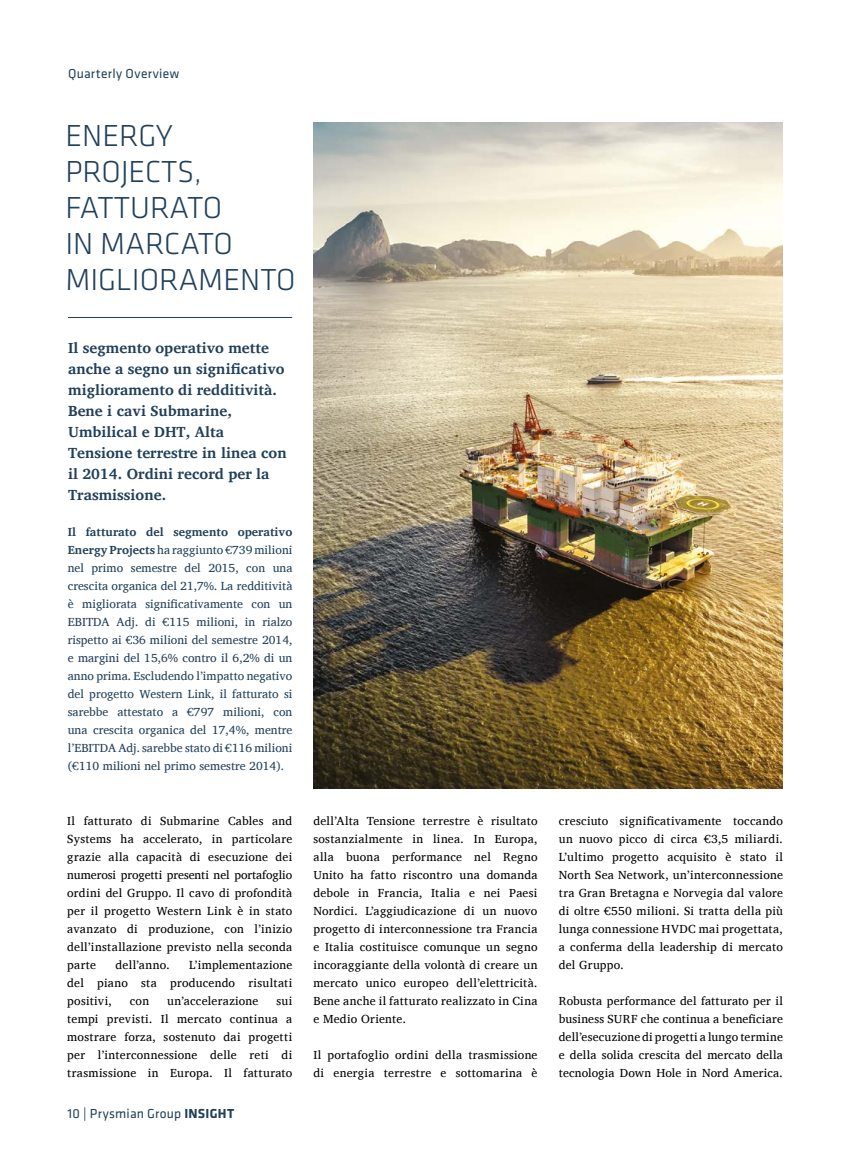
<style>
.page{position:relative;width:851px;height:1170px;background:#fff}
.page>*{position:absolute;margin:0;border:0;box-sizing:border-box;transform-origin:0 0}
.t1{font:300 31.5px/36px "Klavika";color:#21405b}
.t2{font:700 15px/21px "Charis SIL";color:#21405b}
.t3{font:13.5px "Klavika";letter-spacing:.02em;color:#21405b}
.t4{font:12px/18px "Charis SIL";letter-spacing:.025em;color:#000;text-align:justify}
.t5{font:12px/18px "Charis SIL";color:#21405b;text-align:justify}
.s1{font-weight:700}
</style>
<div class="page">
<img style="left:313px;top:122px;width:469px;height:666px">
<hr style="left:68px;top:317px;width:224px;height:1px;background:#21405b">
<p class="t3" style="left:68px;top:65px;width:112px">Quarterly Overview</p>
<h1 class="t1" style="left:65px;top:117px;width:231px">ENERGY<br>PROJECTS,<br>FATTURATO<br>IN MARCATO<br>MIGLIORAMENTO</h1>
<p class="t2" style="left:68px;top:337px;width:220px">Il segmento operativo mette anche a segno un significativo miglioramento di redditività.<br>Bene i cavi Submarine,<br>Umbilical e DHT, Alta<br>Tensione terrestre in linea con il 2014. Ordini record per la<br>Trasmissione.</p>
<p class="t5" style="left:68px;top:523px;width:226px"><span class="s1">Il fatturato del segmento operativo Energy Projects</span> ha raggiunto €739 milioni nel primo semestre del 2015, con una crescita organica del 21,7%. La redditività è migliorata significativamente con un EBITDA Adj. di €115 milioni, in rialzo rispetto ai €36 milioni del semestre 2014, e margini del 15,6% contro il 6,2% di un anno prima. Escludendo l’impatto negativo del progetto Western Link, il fatturato si sarebbe attestato a €797 milioni, con una crescita organica del 17,4%, mentre l’EBITDA Adj. sarebbe stato di €116 milioni (€110 milioni nel primo semestre 2014).</p>
<p class="t4" style="left:67px;top:811px;width:227px">Il fatturato di Submarine Cables and Systems ha accelerato, in particolare grazie alla capacità di esecuzione dei numerosi progetti presenti nel portafoglio ordini del Gruppo. Il cavo di profondità per il progetto Western Link è in stato avanzato di produzione, con l’inizio dell’installazione previsto nella seconda parte</p>
<p class="t4" style="left:67px;top:955px;width:226px;text-indent:122px">L’implementazione del piano sta producendo risultati positivi,</p>
<p class="t4" style="left:115px;top:955px;width:56px">dell’anno.</p>
<p class="t4" style="left:130px;top:991px;width:21px">con</p>
<p class="t4" style="left:167px;top:991px;width:93px">un’accelerazione</p>
<p class="t4" style="left:67px;top:991px;width:227px;text-indent:209px">sui tempi previsti. Il mercato continua a mostrare forza, sostenuto dai progetti per l’interconnessione delle reti di trasmissione in Europa. Il fatturato</p>
<p class="t3" style="left:68px;top:1104px;width:168px">10 | Prysmian Group <span class="s1">INSIGHT</span></p>
<p class="t4" style="left:313px;top:811px;width:225px">dell’Alta Tensione terrestre è risultato sostanzialmente in linea. In Europa, alla buona performance nel Regno Unito ha fatto riscontro una domanda debole in Francia, Italia e nei Paesi Nordici. L’aggiudicazione di un nuovo progetto di interconnessione tra Francia e Italia costituisce comunque un segno incoraggiante della volontà di creare un mercato unico europeo dell’elettricità.<br>Bene anche il fatturato realizzato in Cina e Medio Oriente.</p>
<p class="t4" style="left:313px;top:1045px;width:225px">Il portafoglio ordini della trasmissione di energia terrestre e sottomarina è</p>
<p class="t4" style="left:558px;top:811px;width:225px">cresciuto significativamente toccando un nuovo picco di circa €3,5 miliardi.<br>L’ultimo progetto acquisito è stato il North Sea Network, un’interconnessione tra Gran Bretagna e Norvegia dal valore di oltre €550 milioni. Si tratta della più lunga connessione HVDC mai progettata, a conferma della leadership di mercato del Gruppo.</p>
<p class="t4" style="left:558px;top:991px;width:225px">Robusta performance del fatturato per il business SURF che continua a beneficiare dell’esecuzione di progetti a lungo termine e della solida crescita del mercato della tecnologia Down Hole in Nord America.</p>
</div>
